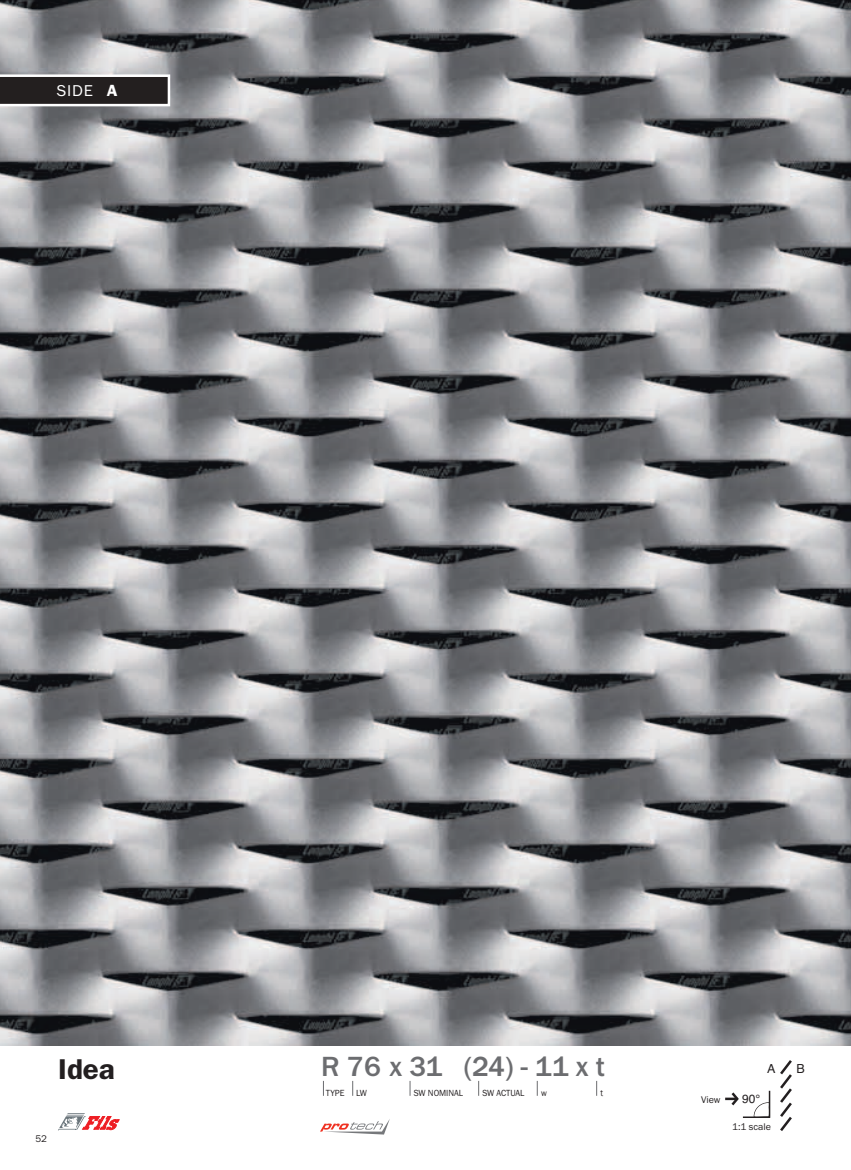
<style>
.page{position:relative;width:851px;height:1170px;background:#fff}
.page>*{position:absolute;margin:0;border:0;box-sizing:border-box;transform-origin:0 0}
.t1{font:500 28.75px "Franklin Gothic";letter-spacing:-.015em;color:#6c6d70}
.t2{font:600 28.75px "Franklin Gothic";color:#231f20}
.t3{font:16.25px "Franklin Gothic";color:#fff}
.t4{font:12.5px "Helvetica";color:#231f20}
.t5{font:12px "Helvetica";color:#231f20}
.t6{font:10px "Franklin Gothic";color:#231f20}
.t7{font:9.25px "Franklin Gothic";color:#231f20;scale:.95 1}
.s1{font-weight:600}
</style>
<div class="page">
<img style="left:0;top:0;width:850px;height:1045px">
<svg style="left:58px;top:1113px;width:62px;height:17px"></svg>
<svg style="left:320px;top:1119px;width:70px;height:15px"></svg>
<svg style="left:596px;top:1080px;width:1px;height:15px"></svg>
<svg style="left:536px;top:1081px;width:1px;height:14px"></svg>
<svg style="left:478px;top:1080px;width:1px;height:15px"></svg>
<svg style="left:409px;top:1081px;width:1px;height:14px"></svg>
<svg style="left:323px;top:1080px;width:1px;height:15px"></svg>
<svg style="left:352px;top:1080px;width:1px;height:15px"></svg>
<svg style="left:0;top:74px;width:170px;height:32px"></svg>
<svg style="left:780px;top:1060px;width:12px;height:71px"></svg>
<hr style="left:768px;top:1090px;width:2px;height:27px;background:#231f20">
<svg style="left:725px;top:1090px;width:44px;height:27px"></svg>
<h2 class="t3" style="left:57px;top:84px;width:62px">SIDE <span class="s1">A</span></h2>
<h1 class="t2" style="left:58px;top:1059px;width:58px">Idea</h1>
<p class="t6" style="left:35px;top:1134px;width:13px">52</p>
<h1 class="t1" style="left:321px;top:1056px;width:285px">R 76 x 31 (24) - 11 x t</h1>
<p class="t7" style="left:326px;top:1089px;width:45px">TYPE LW</p>
<p class="t7" style="left:413px;top:1089px;width:54px">SW NOMINAL</p>
<p class="t7" style="left:482px;top:1089px;width:46px">SW ACTUAL</p>
<p class="t7" style="left:541px;top:1089px;width:8px">w</p>
<p class="t7" style="left:600px;top:1089px;width:4px">t</p>
<h3 class="t4" style="left:767px;top:1064px;width:10px">A</h3>
<h3 class="t4" style="left:796px;top:1064px;width:10px">B</h3>
<p class="t6" style="left:701px;top:1095px;width:21px">View</p>
<p class="t5" style="left:742px;top:1094px;width:20px">90°</p>
<p class="t6" style="left:732px;top:1123px;width:40px">1:1 scale</p>
</div>
